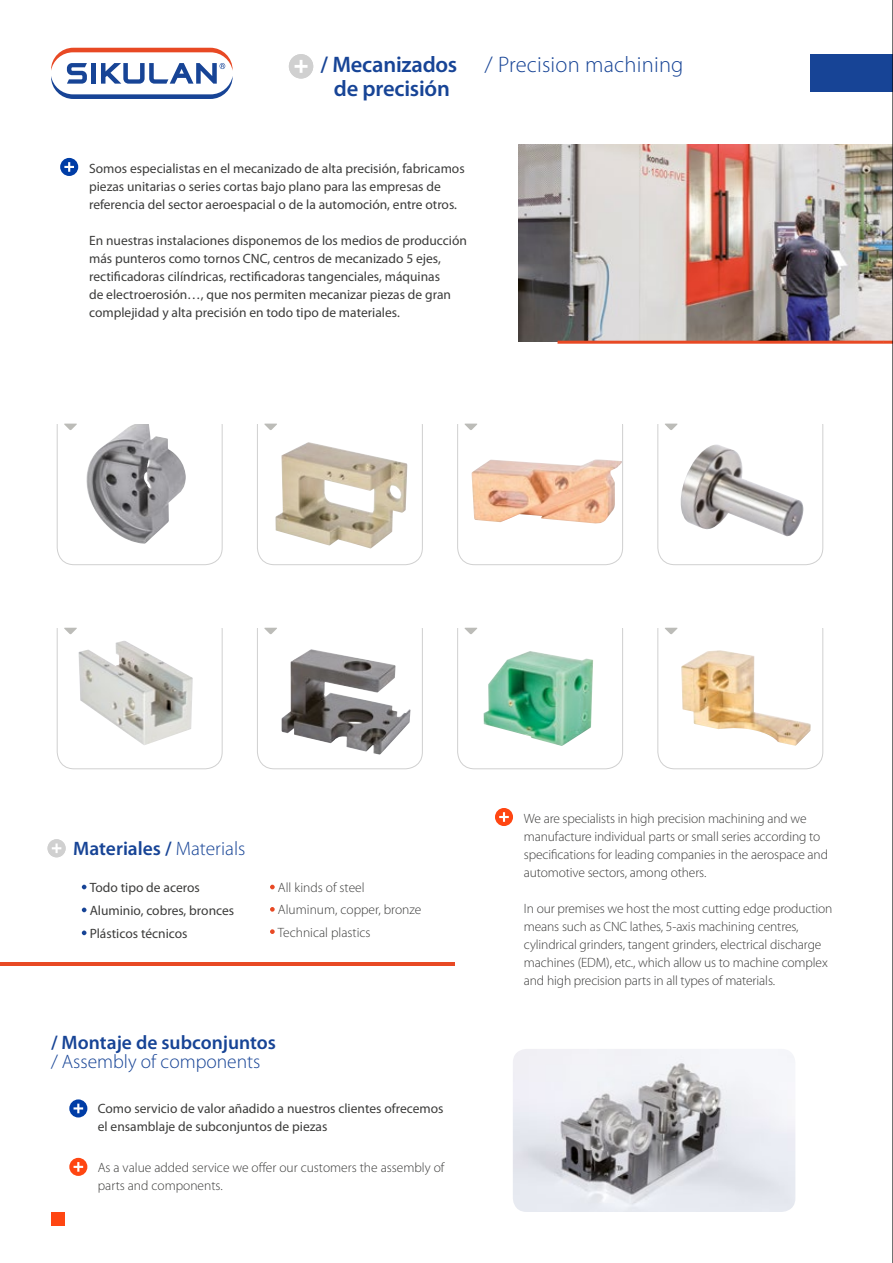
<style>
.page{position:relative;width:893px;height:1263px;background:#fff}
.page>*{position:absolute;margin:0;border:0;box-sizing:border-box;transform-origin:0 0}
.t1{font:600 22.5px/24px "Myriad Pro";letter-spacing:-.01em;color:#174496;text-align:center}
.t2{font:300 22.5px "Myriad Pro";letter-spacing:.01em;color:#174496}
.t3{font:600 19.5px "Myriad Pro";color:#174496}
.t4{font:300 19.5px "Myriad Pro";color:#174496}
.t5{font:13.5px/18px "Myriad Pro";color:#3c3c3b}
.t6{font:300 13.5px/18px "Myriad Pro";letter-spacing:-.01em;color:#3c3c3b}
.s1{font-weight:300}
</style>
<div class="page">
<hr style="left:0;top:962px;width:454px;height:3px;background:#e84924">
<div style="left:811px;top:55px;width:82px;height:37px;background:#174496"></div>
<svg style="left:82px;top:885px;width:4px;height:4px"></svg>
<svg style="left:82px;top:907px;width:4px;height:5px"></svg>
<svg style="left:82px;top:930px;width:4px;height:5px"></svg>
<svg style="left:270px;top:885px;width:5px;height:4px"></svg>
<svg style="left:270px;top:907px;width:5px;height:5px"></svg>
<svg style="left:270px;top:929px;width:5px;height:5px"></svg>
<svg style="left:47px;top:839px;width:19px;height:19px"></svg>
<svg style="left:60px;top:158px;width:18px;height:18px"></svg>
<svg style="left:495px;top:808px;width:18px;height:18px"></svg>
<svg style="left:51px;top:48px;width:182px;height:51px"></svg>
<img style="left:484px;top:651px;width:109px;height:95px">
<img style="left:86px;top:424px;width:100px;height:120px">
<img style="left:282px;top:649px;width:128px;height:106px">
<img style="left:275px;top:442px;width:132px;height:106px">
<img style="left:78px;top:641px;width:115px;height:104px">
<img style="left:471px;top:459px;width:150px;height:65px">
<img style="left:680px;top:444px;width:124px;height:93px">
<img style="left:681px;top:650px;width:130px;height:96px">
<img style="left:513px;top:1049px;width:282px;height:163px">
<div style="left:283px;top:48px;width:36px;height:37px;border:6px solid #fff;border-radius:50%"></div>
<svg style="left:289px;top:54px;width:24px;height:25px"></svg>
<svg style="left:69px;top:1099px;width:18px;height:18px"></svg>
<svg style="left:69px;top:1158px;width:18px;height:18px"></svg>
<div style="left:57px;top:408px;width:166px;height:157px;border:1px solid #d0d0d0;border-radius:17px"></div>
<div style="left:48px;top:396px;width:187px;height:27px;background:#fff"></div>
<svg style="left:64px;top:424px;width:13px;height:6px"></svg>
<div style="left:57px;top:612px;width:166px;height:157px;border:1px solid #d0d0d0;border-radius:17px"></div>
<div style="left:48px;top:600px;width:187px;height:27px;background:#fff"></div>
<svg style="left:64px;top:628px;width:13px;height:7px"></svg>
<div style="left:257px;top:408px;width:166px;height:157px;border:1px solid #d0d0d0;border-radius:17px"></div>
<div style="left:248px;top:396px;width:187px;height:27px;background:#fff"></div>
<svg style="left:264px;top:424px;width:13px;height:6px"></svg>
<div style="left:257px;top:612px;width:166px;height:157px;border:1px solid #d0d0d0;border-radius:17px"></div>
<div style="left:248px;top:600px;width:187px;height:27px;background:#fff"></div>
<svg style="left:264px;top:628px;width:13px;height:7px"></svg>
<div style="left:457px;top:408px;width:166px;height:157px;border:1px solid #d0d0d0;border-radius:17px"></div>
<div style="left:448px;top:396px;width:188px;height:27px;background:#fff"></div>
<svg style="left:464px;top:424px;width:13px;height:6px"></svg>
<div style="left:457px;top:612px;width:166px;height:157px;border:1px solid #d0d0d0;border-radius:17px"></div>
<div style="left:448px;top:600px;width:188px;height:27px;background:#fff"></div>
<svg style="left:464px;top:628px;width:14px;height:6px"></svg>
<div style="left:657px;top:408px;width:166px;height:157px;border:1px solid #d0d0d0;border-radius:17px"></div>
<div style="left:648px;top:396px;width:188px;height:27px;background:#fff"></div>
<svg style="left:665px;top:424px;width:13px;height:6px"></svg>
<div style="left:657px;top:612px;width:166px;height:157px;border:1px solid #d0d0d0;border-radius:17px"></div>
<div style="left:648px;top:600px;width:188px;height:27px;background:#fff"></div>
<svg style="left:665px;top:628px;width:13px;height:7px"></svg>
<div style="left:51px;top:1212px;width:14px;height:13px;background:#ff4612"></div>
<img style="left:519px;top:145px;width:373px;height:196px">
<svg style="left:884px;top:341px;width:8px;height:3px"></svg>
<hr style="left:558px;top:341px;width:326px;height:3px;background:#e84924">
<hr style="left:892px;top:0;width:1px;height:1263px;background:#000">
<h1 class="t1" style="left:321px;top:51px;width:138px">/ Mecanizados de precisión</h1>
<h1 class="t2" style="left:485px;top:52px;width:200px">/ Precision machining</h1>
<p class="t5" style="left:89px;top:159px;width:377px">Somos especialistas en el mecanizado de alta precisión, fabricamos piezas unitarias o series cortas bajo plano para las empresas de referencia del sector aeroespacial o de la automoción, entre otros.</p>
<p class="t5" style="left:89px;top:231px;width:379px">En nuestras instalaciones disponemos de los medios de producción más punteros como tornos CNC, centros de mecanizado 5 ejes, rectificadoras cilíndricas, rectificadoras tangenciales, máquinas<br>de electroerosión…, que nos permiten mecanizar piezas de gran complejidad y alta precisión en todo tipo de materiales.</p>
<h2 class="t3" style="left:73px;top:836px;width:174px">Materiales / <span class="s1">Materials</span></h2>
<p class="t5" style="left:90px;top:876px;width:146px;line-height:23px">Todo tipo de aceros<br>Aluminio, cobres, bronces<br>Plásticos técnicos</p>
<p class="t6" style="left:278px;top:877px;width:145px;line-height:22.4px">All kinds of steel<br>Aluminum, copper, bronze<br>Technical plastics</p>
<h2 class="t3" style="left:51px;top:1030px;width:227px">/ Montaje de subconjuntos</h2>
<h2 class="t4" style="left:51px;top:1051px;width:211px">/ Assembly of components</h2>
<p class="t5" style="left:98px;top:1099px;width:347px">Como servicio de valor añadido a nuestros clientes ofrecemos el ensamblaje de subconjuntos de piezas</p>
<p class="t6" style="left:98px;top:1159px;width:348px">As a value added service we offer our customers the assembly of parts and components.</p>
<p class="t6" style="left:524px;top:809px;width:306px">We are specialists in high precision machining and we manufacture individual parts or small series according to specifications for leading companies in the aerospace and automotive sectors, among others.</p>
<p class="t6" style="left:524px;top:899px;width:310px">In our premises we host the most cutting edge production means such as CNC lathes, 5-axis machining centres, cylindrical grinders, tangent grinders, electrical discharge machines (EDM), etc., which allow us to machine complex and high precision parts in all types of materials.</p>
</div>
